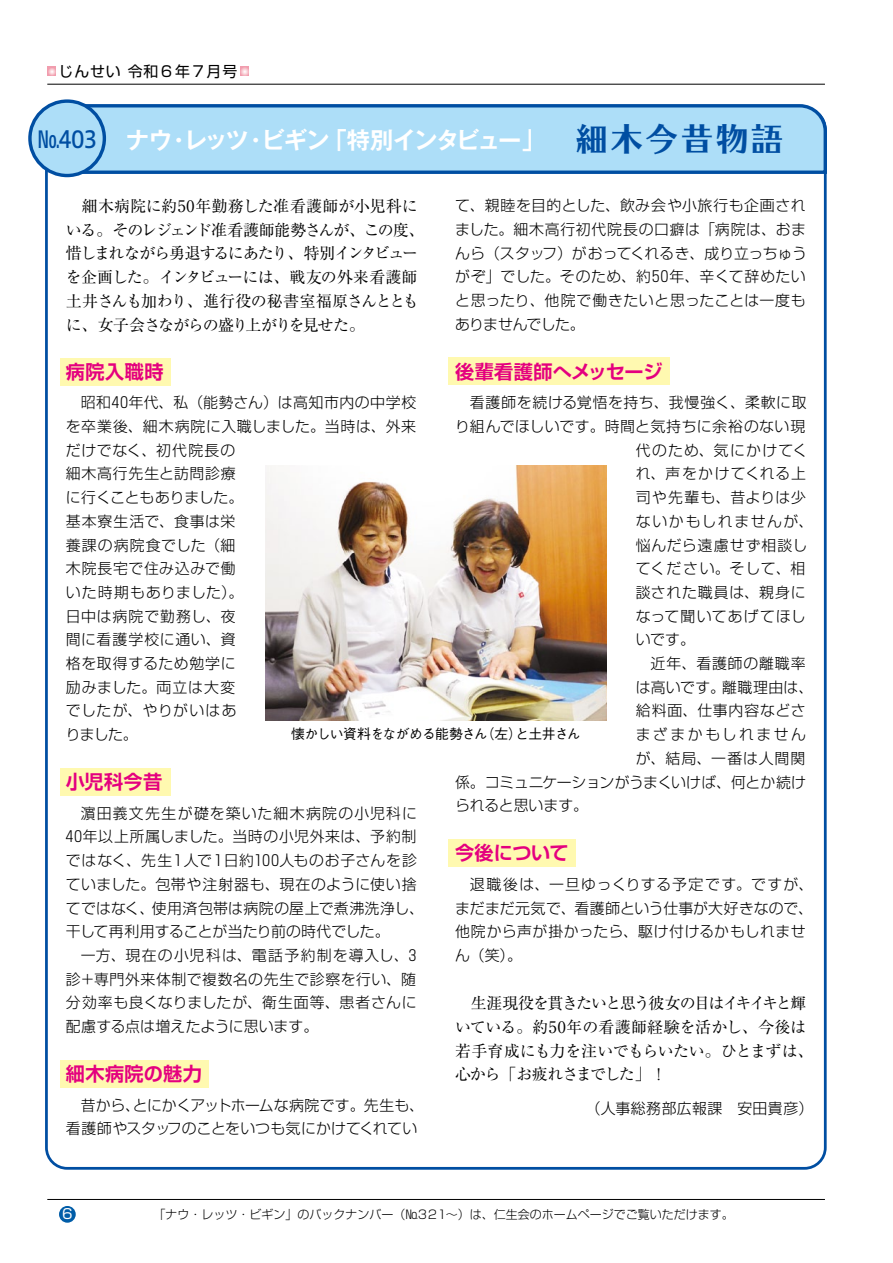
<style>
.page{position:relative;width:893px;height:1263px;background:#fff}
.page>*{position:absolute;margin:0;border:0;box-sizing:border-box;transform-origin:0 0}
.t1{font:31.95px "UD Typos 515 Std";letter-spacing:.1em;color:#004ea2}
.t2{font:700 23.4px "Gothic MB101 Pr 6 N De";letter-spacing:-.085em;color:#fff}
.t3{font:700 19.2px "Shin Go Pr 6 N De";letter-spacing:.015em;color:#e4007f}
.t4{font:700 19.2px "Shin Go Pr 6 N De";letter-spacing:-.005em;color:#e4007f}
.t5{font:15.9px/23.7px "Ryumin Pr 6 N";letter-spacing:-.05em;color:#000}
.t6{font:300 14.85px/23.7px "Shin Go Pr 6 N";letter-spacing:.035em;color:#000}
.t7{font:300 14.85px/23.7px "Shin Go Pr 6 N";color:#000}
.t8{font:300 14.85px "Shin Go Pr 6 N";letter-spacing:.065em;color:#000}
.t9{font:300 14.85px "Shin Go Pr 6 N";letter-spacing:-.025em;color:#000}
.t10{font:300 14.85px "Shin Go Pr 6 N";letter-spacing:.08em;color:#000}
.t11{font:14.85px "Shin Go Pr 6";letter-spacing:.06em;color:#000}
.t12{font:300 14.85px "Shin Go Pr 6 N";letter-spacing:.075em;color:#000}
.t13{font:300 14.85px "Shin Go Pr 6 N";letter-spacing:.105em;color:#000}
.t14{font:300 14.85px "Shin Go Pr 6 N";letter-spacing:.055em;color:#000}
.t15{font:300 14.85px "Shin Go Pr 6 N";letter-spacing:.06em;color:#000}
.t16{font:300 14.85px "Shin Go Pr 6 N";letter-spacing:.07em;color:#000}
.t17{font:300 14.85px "Shin Go Pr 6 N";letter-spacing:.16em;color:#000}
.t18{font:300 14.85px "Shin Go Pr 6 N";letter-spacing:-.005em;color:#000}
.t19{font:500 13.8px "Gothic BBB Pr 6 N";letter-spacing:-.05em;color:#000}
.t20{font:13.8px "Shin Go Pr 6 N";color:#fff}
.t21{font:300 12px "Shin Go Pr 6";color:#000}
.s1{font-family:"Hiragino UD Sans Std W5";font-weight:400;color:#004ea2}
</style>
<div class="page">
<div style="left:59px;top:1206px;width:17px;height:17px;background:#005da8;border-radius:50%"></div>
<hr style="left:47px;top:84px;width:778px;height:1px;background:#000">
<hr style="left:47px;top:1199px;width:778px;height:1px;background:#000">
<svg style="left:47px;top:67px;width:9px;height:8px"></svg>
<svg style="left:240px;top:67px;width:9px;height:8px"></svg>
<div style="left:60px;top:358px;width:110px;height:28px;background:#fff9b0"></div>
<div style="left:60px;top:768px;width:110px;height:28px;background:#fff9b0"></div>
<div style="left:60px;top:1060px;width:149px;height:27px;background:#fff9b0"></div>
<div style="left:448px;top:839px;width:127px;height:28px;background:#fff9b0"></div>
<div style="left:448px;top:357px;width:221px;height:28px;background:#fff9b0"></div>
<svg style="left:43px;top:103px;width:784px;height:73px;background:#9fd0ef"></svg>
<div style="left:30px;top:101px;width:74px;height:75px;background:#addef8;border-radius:50%"></div>
<div style="left:28px;top:99px;width:78px;height:78px;border:3px solid #004ea2;border-radius:50%"></div>
<img style="left:265px;top:465px;width:342px;height:255px">
<p class="t11" style="left:59px;top:59px;width:180px">じんせい令和６年７月号</p>
<h2 class="t2" style="left:37px;top:120px;width:509px"><span class="s1">№403</span> ナウ・レッツ・ビギン「特別インタビュー」</h2>
<h1 class="t1" style="left:576px;top:111px;width:209px">細木今昔物語</h1>
<p class="t5" style="left:66px;top:193px;width:360px">　細木病院に約50年勤務した准看護師が小児科にいる。そのレジェンド准看護師能勢さんが、この度、惜しまれながら勇退するにあたり、特別インタビューを企画した。インタビューには、戦友の外来看護師土井さんも加わり、進行役の秘書室福原さんとともに、女子会さながらの盛り上がりを見せた。</p>
<p class="t3" style="left:66px;top:356px;width:99px">病院入職時</p>
<p class="t6" style="left:66px;top:389px;width:352px">　昭和40年代、私（能勢さん）は高知市内の中学校を卒業後、細木病院に入職しました。当時は、外来だけでなく、初代院長の<br>細木高行先生と訪問診療<br>に行くこともありました。<br>基本寮生活で、食事は栄<br>養課の病院食でした（細<br>木院長宅で住み込みで働<br>いた時期もありました）。<br>日中は病院で勤務し、夜<br>間に看護学校に通い、資<br>格を取得するため勉学に<br>励みました。両立は大変<br>でしたが、やりがいはあ<br>りました。</p>
<p class="t3" style="left:66px;top:766px;width:98px">小児科今昔</p>
<p class="t6" style="left:66px;top:800px;width:360px">　濵田義文先生が礎を築いた細木病院の小児科に<br>40年以上所属しました。当時の小児外来は、予約制ではなく、先生１人で１日約100人ものお子さんを診ていました。包帯や注射器も、現在のように使い捨てではなく、使用済包帯は病院の屋上で煮沸洗浄し、干して再利用することが当たり前の時代でした。<br>　一方、現在の小児科は、電話予約制を導入し、3診＋専門外来体制で複数名の先生で診察を行い、随分効率も良くなりましたが、衛生面等、患者さんに配慮する点は増えたように思います。</p>
<p class="t3" style="left:66px;top:1058px;width:138px">細木病院の魅力</p>
<p class="t7" style="left:66px;top:1092px;width:360px">　昔から、とにかくアットホームな病院です。先生も、看護師やスタッフのことをいつも気にかけてくれてい</p>
<p class="t6" style="left:455px;top:192px;width:353px;text-align:justify">て、親睦を目的とした、飲み会や小旅行も企画されました。細木高行初代院長の口癖は「病院は、おまんら（スタッフ）がおってくれるき、成り立っちゅうがぞ」でした。そのため、約50年、辛くて辞めたいと思ったり、他院で働きたいと思ったことは一度もありませんでした。</p>
<p class="t4" style="left:455px;top:356px;width:209px">後輩看護師へメッセージ</p>
<p class="t6" style="left:455px;top:389px;width:353px">　看護師を続ける覚悟を持ち、我慢強く、柔軟に取</p>
<p class="t6" style="left:455px;top:413px;width:352px">り組んでほしいです。時間と気持ちに余裕のない現</p>
<p class="t10" style="left:636px;top:438px;width:173px">代のため、気にかけてく</p>
<p class="t12" style="left:636px;top:461px;width:172px">れ、声をかけてくれる上</p>
<p class="t8" style="left:636px;top:485px;width:172px">司や先輩も、昔よりは少</p>
<p class="t13" style="left:636px;top:509px;width:179px">ないかもしれませんが、</p>
<p class="t8" style="left:636px;top:533px;width:173px">悩んだら遠慮せず相談し</p>
<p class="t10" style="left:636px;top:556px;width:171px">てください。そして、相</p>
<p class="t6" style="left:636px;top:579px;width:171px">談された職員は、親身に</p>
<p class="t8" style="left:636px;top:604px;width:172px">なって聞いてあげてほし</p>
<p class="t6" style="left:636px;top:626px;width:61px">いです。</p>
<p class="t14" style="left:636px;top:651px;width:171px">　近年、看護師の離職率</p>
<p class="t6" style="left:636px;top:674px;width:179px">は高いです。離職理由は、</p>
<p class="t15" style="left:636px;top:699px;width:172px">給料面、仕事内容などさ</p>
<p class="t17" style="left:636px;top:722px;width:172px">まざまかもしれません</p>
<p class="t16" style="left:636px;top:746px;width:171px">が、結局、一番は人間関</p>
<p class="t9" style="left:455px;top:770px;width:353px">係。コミュニケーションがうまくいけば、何とか続け</p>
<p class="t18" style="left:455px;top:793px;width:135px">られると思います。</p>
<p class="t3" style="left:455px;top:837px;width:115px">今後について</p>
<p class="t6" style="left:455px;top:871px;width:360px">　退職後は、一旦ゆっくりする予定です。ですが、まだまだ元気で、看護師という仕事が大好きなので、他院から声が掛かったら、駆け付けるかもしれません（笑）。</p>
<p class="t5" style="left:455px;top:991px;width:360px">　生涯現役を貫きたいと思う彼女の目はイキイキと輝いている。約50年の看護師経験を活かし、今後は若手育成にも力を注いでもらいたい。ひとまずは、心から「お疲れさまでした」！</p>
<p class="t6" style="left:586px;top:1095px;width:229px">（人事総務部広報課　安田貴彦）</p>
<p class="t19" style="left:291px;top:722px;width:291px">懐かしい資料をながめる能勢さん（左）と土井さん</p>
<p class="t20" style="left:62px;top:1203px;width:12px">6</p>
<p class="t21" style="left:153px;top:1205px;width:582px">「ナウ・レッツ・ビギン」のバックナンバー（№３２１〜）は、仁生会のホームページでご覧いただけます。</p>
</div>
